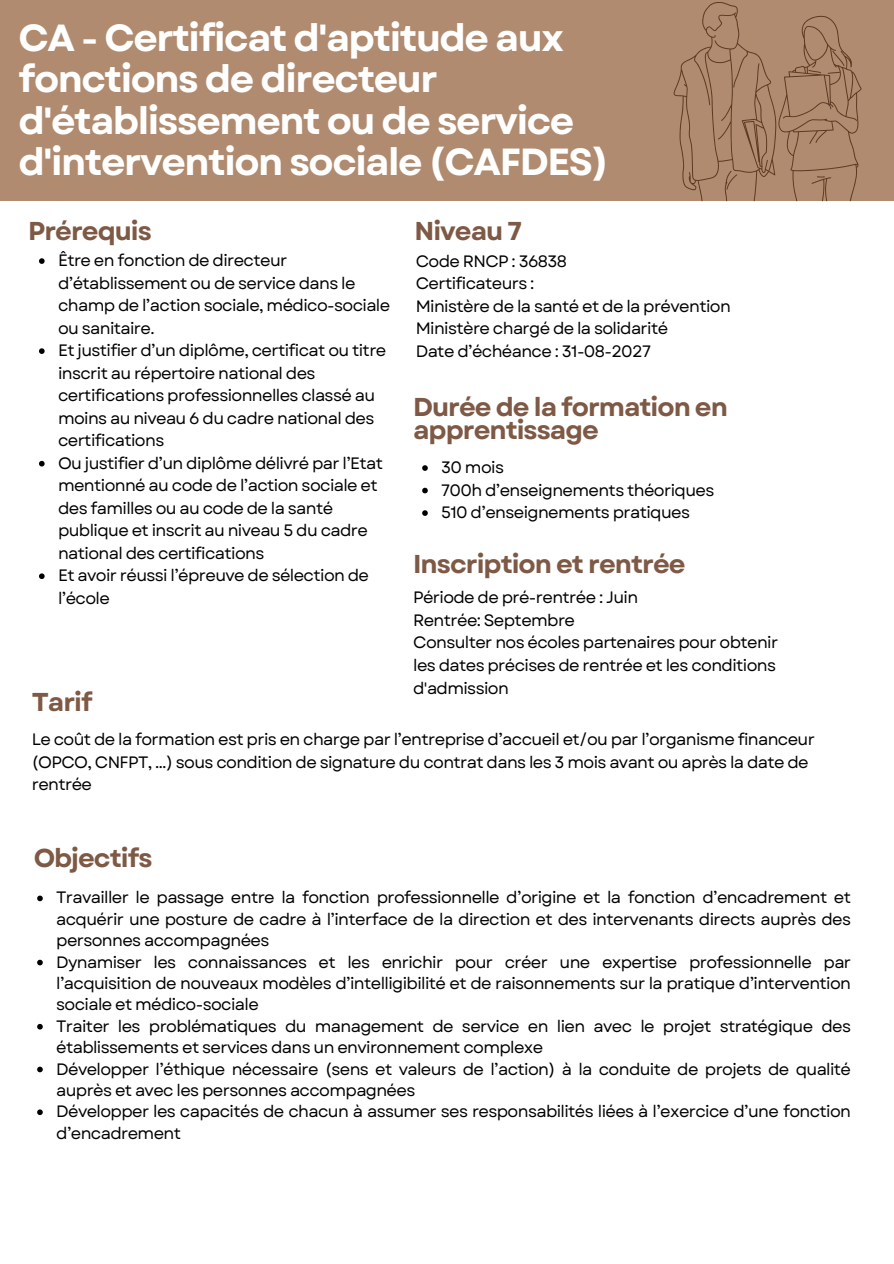
<style>
.page{position:relative;width:894px;height:1264px;background:#fff}
.page>*{position:absolute;margin:0;border:0;box-sizing:border-box;transform-origin:0 0}
.t1{font:700 37.8px/41.7px "Garet";letter-spacing:-.04em;color:#fff}
.t2{font:700 25.8px/23.7px "Garet";letter-spacing:-.04em;color:#7e5945}
.t3{font:16.5px/22.5px "Garet";letter-spacing:-.04em;color:#000}
</style>
<div class="page">
<div style="left:0;top:0;width:893px;height:200px;background:#b08b6f"></div>
<svg style="left:39px;top:258px;width:6px;height:6px"></svg>
<svg style="left:39px;top:348px;width:6px;height:6px"></svg>
<svg style="left:39px;top:461px;width:6px;height:5px"></svg>
<svg style="left:39px;top:573px;width:6px;height:6px"></svg>
<svg style="left:37px;top:895px;width:6px;height:6px"></svg>
<svg style="left:37px;top:959px;width:6px;height:6px"></svg>
<svg style="left:37px;top:1023px;width:6px;height:6px"></svg>
<svg style="left:37px;top:1066px;width:6px;height:6px"></svg>
<svg style="left:37px;top:1109px;width:6px;height:6px"></svg>
<svg style="left:422px;top:465px;width:5px;height:6px"></svg>
<svg style="left:422px;top:488px;width:5px;height:5px"></svg>
<svg style="left:422px;top:510px;width:5px;height:6px"></svg>
<svg style="left:673px;top:2px;width:188px;height:199px"></svg>
<h1 class="t1" style="left:19px;top:17px;width:592px">CA - Certificat d'aptitude aux fonctions de directeur d'établissement ou de service d'intervention sociale (CAFDES)</h1>
<p class="t2" style="left:28px;top:219px;width:125px">Prérequis</p>
<h2 class="t3" style="left:58px;top:249px;width:333px">Être en fonction de directeur d’établissement ou de service dans le champ de l’action sociale, médico-sociale ou sanitaire.</h2>
<p class="t3" style="left:58px;top:339px;width:330px">Et justifier d’un diplôme, certificat ou titre inscrit au répertoire national des certifications professionnelles classé au moins au niveau 6 du cadre national des certifications</p>
<p class="t3" style="left:58px;top:452px;width:326px">Ou justifier d’un diplôme délivré par l’Etat mentionné au code de l’action sociale et des familles ou au code de la santé publique et inscrit au niveau 5 du cadre national des certifications</p>
<p class="t3" style="left:58px;top:564px;width:312px">Et avoir réussi l’épreuve de sélection de l’école</p>
<p class="t2" style="left:414px;top:219px;width:109px">Niveau 7</p>
<p class="t3" style="left:415px;top:249px;width:153px">Code RNCP : 36838</p>
<p class="t3" style="left:415px;top:272px;width:120px">Certificateurs :</p>
<h2 class="t3" style="left:415px;top:294px;width:316px">Ministère de la santé et de la prévention</h2>
<p class="t3" style="left:415px;top:317px;width:254px">Ministère chargé de la solidarité</p>
<p class="t3" style="left:415px;top:339px;width:237px">Date d’échéance : 31-08-2027</p>
<p class="t2" style="left:413px;top:395px;width:316px">Durée de la formation en apprentissage</p>
<h2 class="t3" style="left:441px;top:456px;width:64px">30 mois</h2>
<p class="t3" style="left:441px;top:478px;width:274px">700h d’enseignements théoriques</p>
<p class="t3" style="left:441px;top:501px;width:250px">510 d’enseignements pratiques</p>
<p class="t2" style="left:413px;top:552px;width:274px">Inscription et rentrée</p>
<h2 class="t3" style="left:413px;top:586px;width:226px">Période de pré-rentrée : Juin</h2>
<h2 class="t3" style="left:413px;top:609px;width:163px">Rentrée: Septembre</h2>
<p class="t3" style="left:413px;top:631px;width:366px">Consulter nos écoles partenaires pour obtenir les dates précises de rentrée et les conditions d'admission</p>
<p class="t2" style="left:32px;top:690px;width:62px">Tarif</p>
<p class="t3" style="left:32px;top:728px;width:784px">Le coût de la formation est pris en charge par l’entreprise d’accueil et/ou par l’organisme financeur (OPCO, CNFPT, …) sous condition de signature du contrat dans les 3 mois avant ou après la date de rentrée</p>
<p class="t2" style="left:34px;top:846px;width:120px">Objectifs</p>
<p class="t3" style="left:56px;top:887px;width:796px;line-height:21.3px;text-align:justify">Travailler le passage entre la fonction professionnelle d’origine et la fonction d’encadrement et acquérir une posture de cadre à l’interface de la direction et des intervenants directs auprès des personnes accompagnées</p>
<p class="t3" style="left:56px;top:951px;width:796px;line-height:21.3px;text-align:justify">Dynamiser les connaissances et les enrichir pour créer une expertise professionnelle par l’acquisition de nouveaux modèles d’intelligibilité et de raisonnements sur la pratique d’intervention sociale et médico-sociale</p>
<p class="t3" style="left:56px;top:1015px;width:796px;line-height:21.3px">Traiter les problématiques du management de service en lien avec le projet stratégique des établissements et services dans un environnement complexe</p>
<h2 class="t3" style="left:56px;top:1058px;width:796px;line-height:21.3px">Développer l’éthique nécessaire (sens et valeurs de l’action) à la conduite de projets de qualité auprès et avec les personnes accompagnées</h2>
<p class="t3" style="left:56px;top:1100px;width:796px;line-height:21.3px">Développer les capacités de chacun à assumer ses responsabilités liées à l’exercice d’une fonction d’encadrement</p>
</div>
